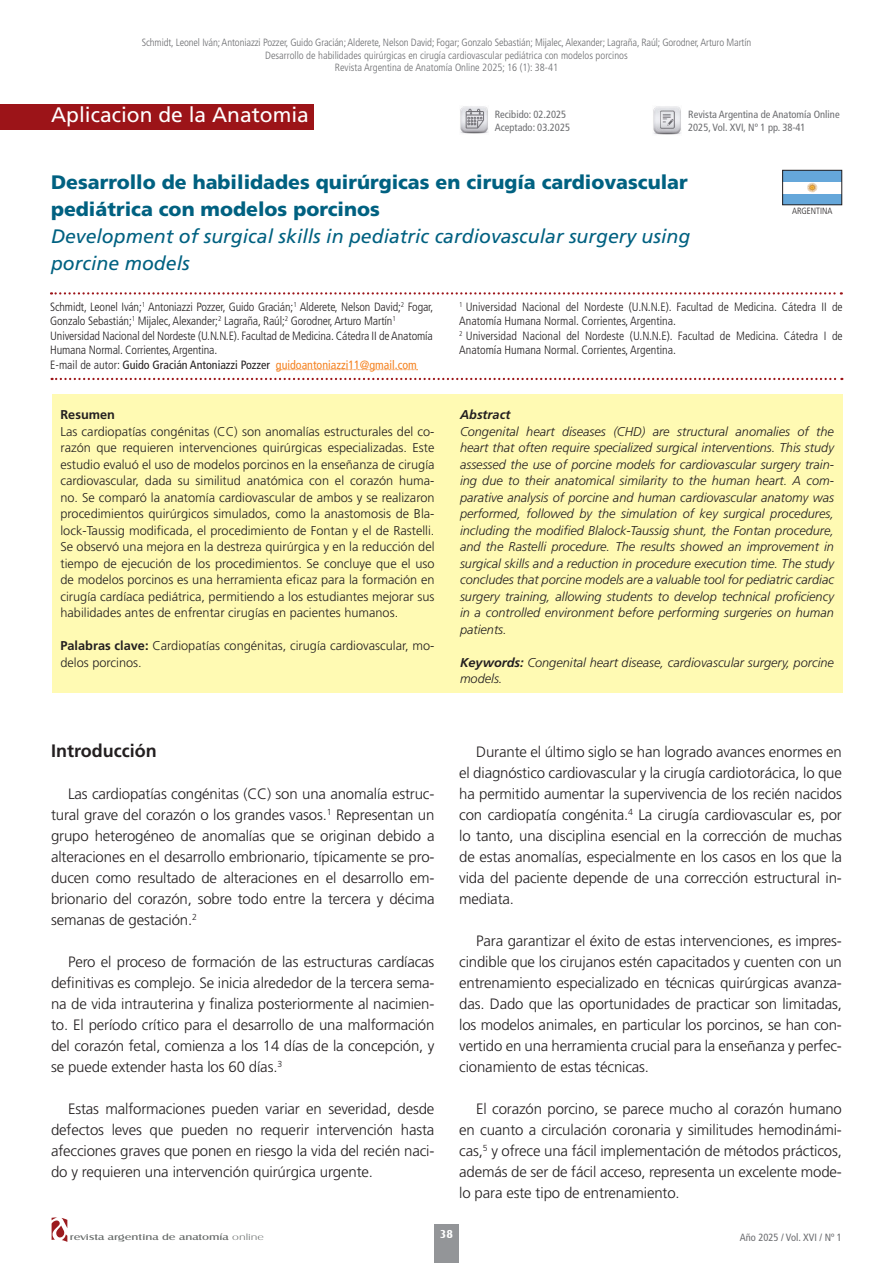
<style>
.page{position:relative;width:893px;height:1263px;background:#fff}
.page>*{position:absolute;margin:0;border:0;box-sizing:border-box;transform-origin:0 0}
.t1{font:21px "Frutiger LT Std";color:#fff}
.Titulo_principal_ESP{font:900 19.5px/27px "Frutiger LT Std";color:#006181}
.Titulo_principal_ENG{font:italic 19.5px/27px "Frutiger LT Std";color:#006181}
.Titulo_articulo_prim{font:700 18px "Frutiger LT Std";color:#231f20}
.Body_Text{font:300 15px/21px "Frutiger LT Std";letter-spacing:-.01em;color:#231f20;text-align:justify}
.Resumen_ING{font:italic 300 12.75px/16.5px "Frutiger LT Std";color:#231f20;text-align:justify}
.Resumen_ESP{font:300 12.75px/16.5px "Frutiger LT Std";color:#231f20;text-align:justify}
.Resumen_ESP-2{font:italic 700 12.75px "Frutiger LT Std";color:#231f20}
.Resumen_ESP-3{font:700 12.75px "Frutiger LT Std";color:#231f20}
.Autores{font:300 condensed 12px/14.4px "Frutiger LT Std";letter-spacing:-.01em;color:#231f20}
.Autores-2{font:condensed 12px "Frutiger LT Std";color:#231f20}
.t2{font:700 12px "Castle T";color:#fff}
.t3{font:300 condensed 10.5px/12.6px "Frutiger LT Std";letter-spacing:-.01em;color:#6c6d70;text-align:center}
.Fechas{font:condensed 10.5px "Frutiger LT Std";color:#6c6d70}
.t4{font:9px "Castle T";color:#656968;scale:1.4 1}
.Paises{font:300 condensed 9px "Frutiger LT Std";color:#231f20}
.s1{font-weight:300}
.s2{color:#f58220}
.s3{font-weight:700}
.s4{font-family:"Castle T Ligh"}
</style>
<div class="page">
<svg style="left:52px;top:1217px;width:15px;height:25px"></svg>
<div style="left:434px;top:1224px;width:24px;height:39px;background:#939598"></div>
<div style="left:0;top:104px;width:313px;height:25px;background:#9c1418"></div>
<svg style="left:51px;top:292px;width:791px;height:3px"></svg>
<svg style="left:52px;top:378px;width:790px;height:2px"></svg>
<img style="left:460px;top:106px;width:28px;height:28px">
<img style="left:653px;top:106px;width:28px;height:29px">
<div style="left:783px;top:170px;width:59px;height:35px;background:#65a7da"></div>
<div style="left:783px;top:182px;width:59px;height:11px;background:#fff"></div>
<svg style="left:807px;top:183px;width:10px;height:9px"></svg>
<div style="left:782px;top:170px;width:60px;height:35px;border:1px solid #231f20"></div>
<svg style="left:276px;top:369px;width:142px;height:1px"></svg>
<div style="left:52px;top:394px;width:790px;height:299px;background:#fffab3"></div>
<p class="t3" style="left:142px;top:36px;width:611px">Schmidt, Leonel Iván; Antoniazzi Pozzer, Guido Gracián; Alderete, Nelson David; Fogar; Gonzalo Sebastián; Mijalec, Alexander; Lagraña, Raúl; Gorodner, Arturo Martín<br>Desarrollo de habilidades quirúrgicas en cirugía cardiovascular pediátrica con modelos porcinos<br>Revista Argentina de Anatomía Online 2025; 16 (1): 38-41</p>
<p class="t1" style="left:51px;top:102px;width:259px">Aplicacion de la Anatomia</p>
<p class="Fechas" style="left:495px;top:109px;width:73px">Recibido: 02.2025</p>
<p class="Fechas" style="left:495px;top:121px;width:77px">Aceptado: 03.2025</p>
<p class="Fechas" style="left:688px;top:109px;width:153px">Revista Argentina de Anatomía Online</p>
<p class="Fechas" style="left:688px;top:121px;width:119px">2025, Vol. XVI, Nº 1 pp. 38-41</p>
<p class="Titulo_principal_ESP" style="left:51px;top:169px;width:638px">Desarrollo de habilidades quirúrgicas en cirugía cardiovascular pediátrica con modelos porcinos</p>
<p class="Titulo_principal_ENG" style="left:51px;top:223px;width:641px">Development of surgical skills in pediatric cardiovascular surgery using porcine models</p>
<p class="Paises" style="left:792px;top:205px;width:42px">ARGENTINA</p>
<p class="Autores" style="left:50px;top:300px;width:385px">Schmidt, Leonel Iván;<sup>1</sup> Antoniazzi Pozzer, Guido Gracián;<sup>1</sup> Alderete, Nelson David;<sup>2</sup> Fogar,<br>Gonzalo Sebastián;<sup>1</sup> Mijalec, Alexander;<sup>2</sup> Lagraña, Raúl;<sup>2</sup> Gorodner, Arturo Martín<sup>1</sup></p>
<p class="Autores" style="left:50px;top:329px;width:384px">Universidad Nacional del Nordeste (U.N.N.E). Facultad de Medicina. Cátedra II de Anatomía<br>Humana Normal. Corrientes, Argentina.</p>
<p class="Autores-2" style="left:50px;top:357px;width:368px"><span class="s1">E-mail de autor:</span> Guido Gracián Antoniazzi Pozzer <span class="s2">guidoantoniazzi11@gmail.com</span></p>
<p class="Resumen_ESP-3" style="left:60px;top:407px;width:56px">Resumen</p>
<p class="Resumen_ESP" style="left:60px;top:423px;width:376px">Las cardiopatías congénitas (CC) son anomalías estructurales del co&shy;razón que requieren intervenciones quirúrgicas especializadas. Este estudio evaluó el uso de modelos porcinos en la enseñanza de cirugía cardiovascular, dada su similitud anatómica con el corazón huma&shy;no. Se comparó la anatomía cardiovascular de ambos y se realizaron procedimientos quirúrgicos simulados, como la anastomosis de Bla&shy;lock-Taussig modificada, el procedimiento de Fontan y el de Rastelli.<br>Se observó una mejora en la destreza quirúrgica y en la reducción del tiempo de ejecución de los procedimientos. Se concluye que el uso de modelos porcinos es una herramienta eficaz para la formación en cirugía cardíaca pediátrica, permitiendo a los estudiantes mejorar sus habilidades antes de enfrentar cirugías en pacientes humanos.</p>
<p class="Resumen_ESP" style="left:60px;top:638px;width:375px"><span class="s3">Palabras clave:</span> Cardiopatías congénitas, cirugía cardiovascular, mo&shy;delos porcinos.</p>
<p class="Titulo_articulo_prim" style="left:51px;top:740px;width:107px">Introducción</p>
<p class="Body_Text" style="left:51px;top:784px;width:385px;text-indent:17px">Las cardiopatías congénitas (CC) son una anomalía estruc&shy;tural grave del corazón o los grandes vasos.<sup>1</sup> Representan un grupo heterogéneo de anomalías que se originan debido a alteraciones en el desarrollo embrionario, típicamente se pro&shy;ducen como resultado de alteraciones en el desarrollo em&shy;brionario del corazón, sobre todo entre la tercera y décima semanas de gestación.<sup>2</sup></p>
<p class="Body_Text" style="left:51px;top:952px;width:385px;text-indent:17px">Pero el proceso de formación de las estructuras cardíacas definitivas es complejo. Se inicia alrededor de la tercera sema&shy;na de vida intrauterina y finaliza posteriormente al nacimien&shy;to. El período crítico para el desarrollo de una malformación del corazón fetal, comienza a los 14 días de la concepción, y se puede extender hasta los 60 días.<sup>3</sup></p>
<p class="Body_Text" style="left:51px;top:1099px;width:385px;text-indent:17px">Estas malformaciones pueden variar en severidad, desde defectos leves que pueden no requerir intervención hasta afecciones graves que ponen en riesgo la vida del recién naci&shy;do y requieren una intervención quirúrgica urgente.</p>
<p class="Autores" style="left:459px;top:300px;width:385px"><sup>1</sup> Universidad Nacional del Nordeste (U.N.N.E). Facultad de Medicina. Cátedra II de<br>Anatomía Humana Normal. Corrientes, Argentina.</p>
<p class="Autores" style="left:459px;top:329px;width:385px"><sup>2</sup> Universidad Nacional del Nordeste (U.N.N.E). Facultad de Medicina. Cátedra I de<br>Anatomía Humana Normal. Corrientes, Argentina.</p>
<p class="Resumen_ESP-2" style="left:460px;top:407px;width:52px">Abstract</p>
<p class="Resumen_ING" style="left:460px;top:423px;width:376px">Congenital heart diseases (CHD) are structural anomalies of the heart that often require specialized surgical interventions. This study assessed the use of porcine models for cardiovascular surgery train&shy;ing due to their anatomical similarity to the human heart. A com&shy;parative analysis of porcine and human cardiovascular anatomy was performed, followed by the simulation of key surgical procedures, including the modified Blalock-Taussig shunt, the Fontan procedure, and the Rastelli procedure. The results showed an improvement in surgical skills and a reduction in procedure execution time. The study concludes that porcine models are a valuable tool for pediatric cardiac surgery training, allowing students to develop technical proficiency in a controlled environment before performing surgeries on human patients.</p>
<p class="Resumen_ING" style="left:460px;top:654px;width:375px"><span class="s3">Keywords:</span> Congenital heart disease, cardiovascular surgery, porcine models.</p>
<p class="Body_Text" style="left:459px;top:742px;width:384px;text-indent:17px">Durante el último siglo se han logrado avances enormes en el diagnóstico cardiovascular y la cirugía cardiotorácica, lo que ha permitido aumentar la supervivencia de los recién nacidos con cardiopatía congénita.<sup>4</sup> La cirugía cardiovascular es, por lo tanto, una disciplina esencial en la corrección de muchas de estas anomalías, especialmente en los casos en los que la vida del paciente depende de una corrección estructural in&shy;mediata.</p>
<p class="Body_Text" style="left:459px;top:931px;width:384px;text-indent:17px">Para garantizar el éxito de estas intervenciones, es impres&shy;cindible que los cirujanos estén capacitados y cuenten con un entrenamiento especializado en técnicas quirúrgicas avanza&shy;das. Dado que las oportunidades de practicar son limitadas, los modelos animales, en particular los porcinos, se han con&shy;vertido en una herramienta crucial para la enseñanza y perfec&shy;cionamiento de estas técnicas.</p>
<p class="Body_Text" style="left:459px;top:1099px;width:384px;text-indent:17px">El corazón porcino, se parece mucho al corazón humano en cuanto a circulación coronaria y similitudes hemodinámi&shy;cas,<sup>5</sup> y ofrece una fácil implementación de métodos prácticos, además de ser de fácil acceso, representa un excelente mode&shy;lo para este tipo de entrenamiento.</p>
<p class="t4" style="left:70px;top:1232px;width:140px">revista argentina de anatomía <span class="s4">online</span></p>
<p class="t2" style="left:440px;top:1227px;width:15px">38</p>
<p class="Fechas" style="left:740px;top:1231px;width:104px">Año 2025 / Vol. XVI / Nº 1</p>
</div>
